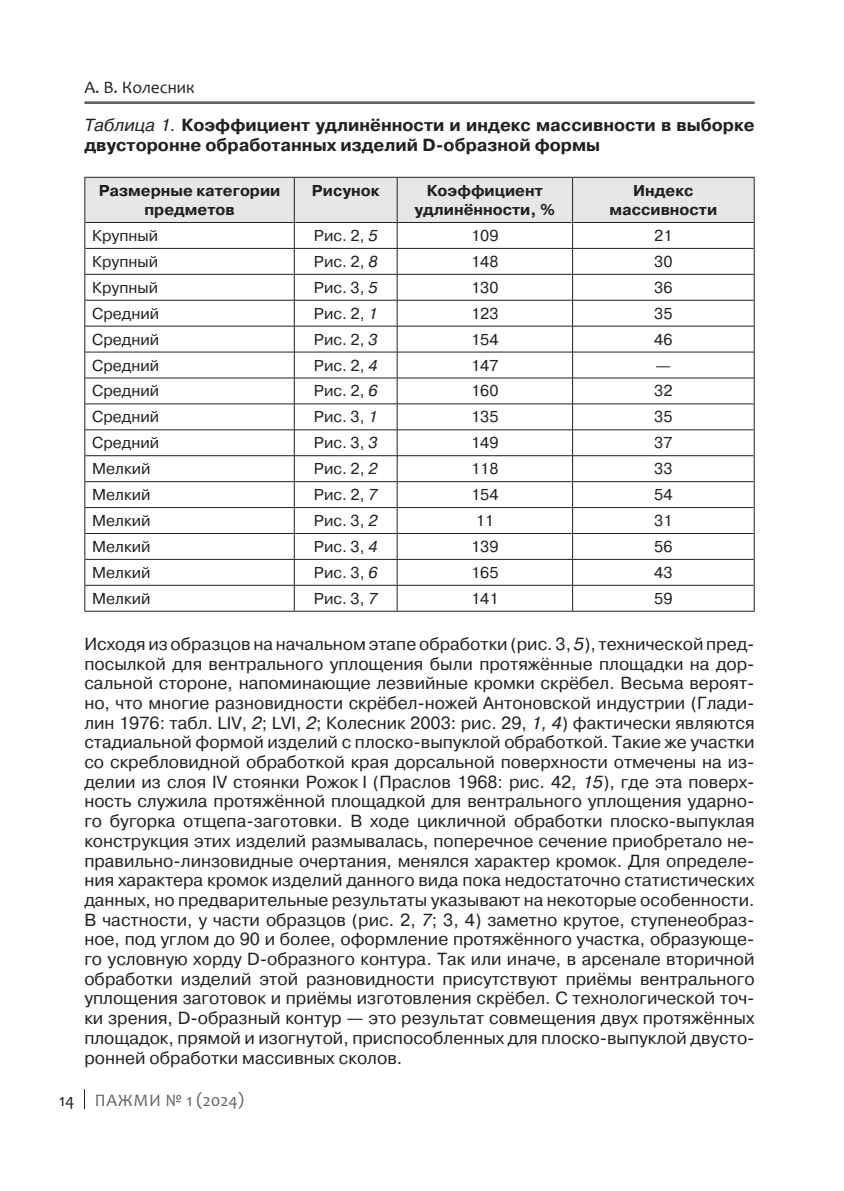
<style>
.page{position:relative;width:844px;height:1191px;background:#fff}
.page>*{position:absolute;margin:0;border:0;box-sizing:border-box;transform-origin:0 0}
.t1{font:17.5px/19.6px "Pragmatica";color:#231f20;text-align:justify}
.t2{font:700 17.5px/19.2px "Pragmatica";color:#231f20}
.t3{font:17.5px "Candara";letter-spacing:.02em;color:#636366}
.t4{font:17.5px "Candara";color:#231f20}
.t5{font:15.75px "Pragmatica";color:#231f20}
.t6{font:700 15.75px/19.2px "Pragmatica";color:#231f20;text-align:center}
.s1{font-weight:400;font-style:italic}
.s2{font-style:italic}
.s3{color:#231f20}
</style>
<div class="page">
<svg style="left:84px;top:1089px;width:1px;height:20px"></svg>
<hr style="left:84px;top:102px;width:670px;height:1px;background:#231f20">
<hr style="left:84px;top:103px;width:670px;height:1px;background:#231f20">
<hr style="left:84px;top:611px;width:210px;height:1px;background:#231f20">
<hr style="left:294px;top:611px;width:103px;height:1px;background:#231f20">
<hr style="left:397px;top:611px;width:175px;height:1px;background:#231f20">
<hr style="left:572px;top:611px;width:182px;height:1px;background:#231f20">
<svg style="left:84px;top:177px;width:670px;height:434px"></svg>
<p class="t4" style="left:84px;top:77px;width:112px">А. В. Колесник</p>
<p class="t2" style="left:84px;top:116px;width:671px"><span class="s1">Таблица 1.</span> Коэффициент удлинённости и индекс массивности в выборке двусторонне обработанных изделий D-образной формы</p>
<p class="t6" style="left:99px;top:181px;width:183px">Размерные категории предметов</p>
<p class="t6" style="left:312px;top:181px;width:69px">Рисунок</p>
<p class="t6" style="left:414px;top:181px;width:142px">Коэффициент удлинённости, %</p>
<p class="t6" style="left:609px;top:181px;width:109px">Индекс массивности</p>
<p class="t5" style="left:92px;top:226px;width:67px">Крупный</p>
<p class="t5" style="left:314px;top:226px;width:65px">Рис. 2, <span class="s2">5</span></p>
<p class="t5" style="left:471px;top:226px;width:29px">109</p>
<p class="t5" style="left:654px;top:226px;width:20px">21</p>
<p class="t5" style="left:92px;top:252px;width:67px">Крупный</p>
<p class="t5" style="left:314px;top:252px;width:65px">Рис. 2, <span class="s2">8</span></p>
<p class="t5" style="left:471px;top:252px;width:29px">148</p>
<p class="t5" style="left:654px;top:252px;width:20px">30</p>
<p class="t5" style="left:92px;top:278px;width:67px">Крупный</p>
<p class="t5" style="left:314px;top:278px;width:65px">Рис. 3, <span class="s2">5</span></p>
<p class="t5" style="left:471px;top:278px;width:29px">130</p>
<p class="t5" style="left:654px;top:278px;width:20px">36</p>
<p class="t5" style="left:92px;top:303px;width:68px">Средний</p>
<p class="t5" style="left:314px;top:303px;width:65px">Рис. 2, <span class="s2">1</span></p>
<p class="t5" style="left:471px;top:303px;width:29px">123</p>
<p class="t5" style="left:654px;top:303px;width:20px">35</p>
<p class="t5" style="left:92px;top:329px;width:68px">Средний</p>
<p class="t5" style="left:314px;top:329px;width:65px">Рис. 2, <span class="s2">3</span></p>
<p class="t5" style="left:471px;top:329px;width:29px">154</p>
<p class="t5" style="left:654px;top:329px;width:20px">46</p>
<p class="t5" style="left:92px;top:355px;width:68px">Средний</p>
<p class="t5" style="left:314px;top:355px;width:65px">Рис. 2, <span class="s2">4</span></p>
<p class="t5" style="left:471px;top:355px;width:29px">147</p>
<p class="t5" style="left:655px;top:355px;width:17px">—</p>
<p class="t5" style="left:92px;top:381px;width:68px">Средний</p>
<p class="t5" style="left:314px;top:381px;width:65px">Рис. 2, <span class="s2">6</span></p>
<p class="t5" style="left:471px;top:381px;width:29px">160</p>
<p class="t5" style="left:654px;top:381px;width:20px">32</p>
<p class="t5" style="left:92px;top:407px;width:68px">Средний</p>
<p class="t5" style="left:314px;top:407px;width:65px">Рис. 3, <span class="s2">1</span></p>
<p class="t5" style="left:471px;top:407px;width:29px">135</p>
<p class="t5" style="left:654px;top:407px;width:20px">35</p>
<p class="t5" style="left:92px;top:433px;width:68px">Средний</p>
<p class="t5" style="left:314px;top:433px;width:65px">Рис. 3, <span class="s2">3</span></p>
<p class="t5" style="left:471px;top:433px;width:29px">149</p>
<p class="t5" style="left:654px;top:433px;width:20px">37</p>
<p class="t5" style="left:92px;top:459px;width:60px">Мелкий</p>
<p class="t5" style="left:314px;top:459px;width:65px">Рис. 2, <span class="s2">2</span></p>
<p class="t5" style="left:471px;top:459px;width:29px">118</p>
<p class="t5" style="left:654px;top:459px;width:20px">33</p>
<p class="t5" style="left:92px;top:485px;width:60px">Мелкий</p>
<p class="t5" style="left:314px;top:485px;width:65px">Рис. 2, <span class="s2">7</span></p>
<p class="t5" style="left:471px;top:485px;width:29px">154</p>
<p class="t5" style="left:654px;top:485px;width:20px">54</p>
<p class="t5" style="left:92px;top:511px;width:60px">Мелкий</p>
<p class="t5" style="left:314px;top:511px;width:65px">Рис. 3, <span class="s2">2</span></p>
<p class="t5" style="left:475px;top:511px;width:20px">11</p>
<p class="t5" style="left:654px;top:511px;width:20px">31</p>
<p class="t5" style="left:92px;top:537px;width:60px">Мелкий</p>
<p class="t5" style="left:314px;top:537px;width:65px">Рис. 3, <span class="s2">4</span></p>
<p class="t5" style="left:471px;top:537px;width:29px">139</p>
<p class="t5" style="left:654px;top:537px;width:20px">56</p>
<p class="t5" style="left:92px;top:563px;width:60px">Мелкий</p>
<p class="t5" style="left:314px;top:563px;width:65px">Рис. 3, <span class="s2">6</span></p>
<p class="t5" style="left:471px;top:563px;width:29px">165</p>
<p class="t5" style="left:654px;top:563px;width:20px">43</p>
<p class="t5" style="left:92px;top:588px;width:60px">Мелкий</p>
<p class="t5" style="left:314px;top:588px;width:65px">Рис. 3, <span class="s2">7</span></p>
<p class="t5" style="left:471px;top:588px;width:29px">141</p>
<p class="t5" style="left:654px;top:588px;width:20px">59</p>
<p class="t1" style="left:84px;top:634px;width:671px">Исходя из образцов на начальном этапе обработки (рис. 3, <span class="s2">5</span>), технической пред&shy;посылкой для вентрального уплощения были протяжённые площадки на дор&shy;сальной стороне, напоминающие лезвийные кромки скрёбел. Весьма вероят&shy;но, что многие разновидности скрёбел-ножей Антоновской индустрии (Глади&shy;лин 1976: табл. LIV, <span class="s2">2</span>; LVI, <span class="s2">2</span>; Колесник 2003: рис. 29, <span class="s2">1, 4</span>) фактически являются стадиальной формой изделий с плоско-выпуклой обработкой. Такие же участки со скребловидной обработкой края дорсальной поверхности отмечены на из&shy;делии из слоя IV стоянки Рожок I (Праслов 1968: рис. 42, <span class="s2">15</span>), где эта поверх&shy;ность служила протяжённой площадкой для вентрального уплощения ударно&shy;го бугорка отщепа-заготовки. В ходе цикличной обработки плоско-выпуклая конструкция этих изделий размывалась, поперечное сечение приобретало не&shy;правильно-линзовидные очертания, менялся характер кромок. Для определе&shy;ния характера кромок изделий данного вида пока недостаточно статистических данных, но предварительные результаты указывают на некоторые особенности.<br>В частности, у части образцов (рис. 2, <span class="s2">7</span>; 3, 4) заметно крутое, ступенеобраз&shy;ное, под углом до 90 и более, оформление протяжённого участка, образующе&shy;го условную хорду D-образного контура. Так или иначе, в арсенале вторичной обработки изделий этой разновидности присутствуют приёмы вентрального уплощения заготовок и приёмы изготовления скрёбел. С технологической точ&shy;ки зрения, D-образный контур — это результат совмещения двух протяжённых площадок, прямой и изогнутой, приспособленных для плоско-выпуклой двусто&shy;ронней обработки массивных сколов.</p>
<p class="t3" style="left:59px;top:1088px;width:186px"><span class="s3">14</span> ПАЖМИ № 1 (2024)</p>
</div>
